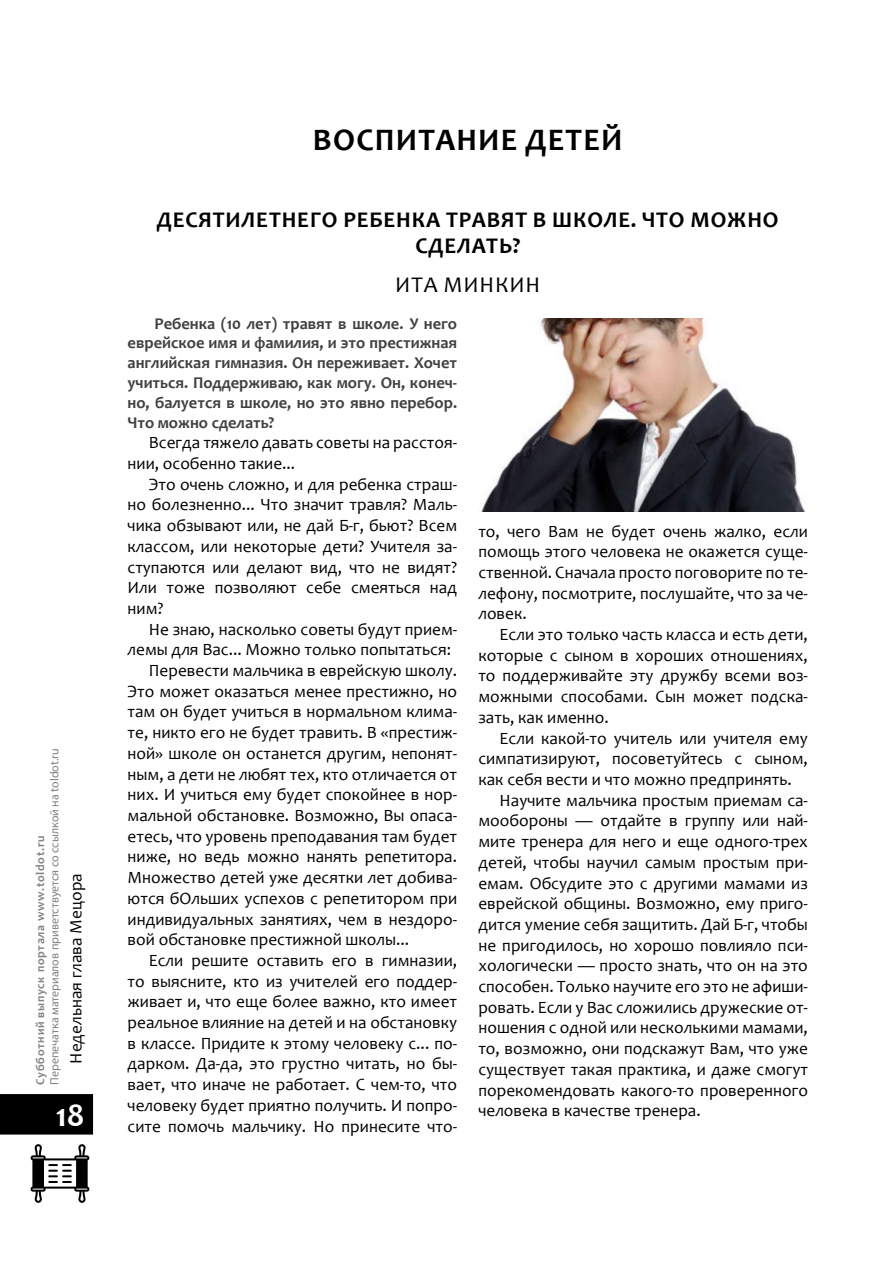
<style>
.page{position:relative;width:893px;height:1263px;background:#fff}
.page>*{position:absolute;margin:0;border:0;box-sizing:border-box;transform-origin:0 0}
.t1{font:700 33px "Candara";color:#fff}
.t2{font:700 31.5px "Candara";letter-spacing:.04em;color:#000}
.t3{font:700 22.5px/25.8px "Candara";letter-spacing:.04em;color:#000;text-align:center}
.t4{font:22.5px "Candara";letter-spacing:.04em;color:#000}
.t5{font:17.25px/20.7px "Candara";color:#000;text-align:justify}
.t6{font:700 16.5px/19.8px "Candara";color:#414042;text-align:justify}
.t7{font:12px "Myriad Pro";color:#808285}
.t8{font:700 12px "Candara";letter-spacing:.06em;color:#808285}
</style>
<div class="page">
<div style="left:0;top:1094px;width:93px;height:40px;background:#000"></div>
<svg style="left:31px;top:1144px;width:58px;height:59px"></svg>
<img style="left:481px;top:319px;width:325px;height:193px">
<p class="t7" style="left:47px;top:1085px;width:338px;rotate:-90deg">Перепечатка материалов приветствуется со ссылкой на toldot.ru</p>
<h1 class="t1" style="left:56px;top:1095px;width:30px">18</h1>
<p class="t8" style="left:33px;top:1085px;width:251px;rotate:-90deg">Субботний выпуск портала www.toldot.ru</p>
<p class="t5" style="left:65px;top:1064px;width:192px;rotate:-90deg">Недельная глава Мецора</p>
<h2 class="t2" style="left:313px;top:120px;width:311px">ВОСПИТАНИЕ ДЕТЕЙ</h2>
<h3 class="t3" style="left:157px;top:207px;width:623px">ДЕСЯТИЛЕТНЕГО РЕБЕНКА ТРАВЯТ В ШКОЛЕ. ЧТО МОЖНО<br>СДЕЛАТЬ?</h3>
<h3 class="t4" style="left:395px;top:270px;width:146px">ИТА МИНКИН</h3>
<p class="t6" style="left:128px;top:313px;width:331px;text-indent:27px">Ребенка (10 лет) травят в школе. У него еврейское имя и фамилия, и это престижная английская гимназия. Он переживает. Хочет учиться. Поддерживаю, как могу. Он, конеч&shy;но, балуется в школе, но это явно перебор.<br>Что можно сделать?</p>
<p class="t5" style="left:128px;top:432px;width:331px;text-indent:21px">Всегда тяжело давать советы на расстоя&shy;нии, особенно такие...</p>
<p class="t5" style="left:128px;top:474px;width:331px;text-indent:21px">Это очень сложно, и для ребенка страш&shy;но болезненно... Что значит травля? Маль&shy;чика обзывают или, не дай Б-г, бьют? Всем классом, или некоторые дети? Учителя за&shy;ступаются или делают вид, что не видят?<br>Или тоже позволяют себе смеяться над ним?</p>
<p class="t5" style="left:149px;top:618px;width:310px">Не знаю, насколько советы будут прием-</p>
<p class="t5" style="left:128px;top:639px;width:325px">лемы для Вас... Можно только попытаться:</p>
<p class="t5" style="left:149px;top:660px;width:310px">Перевести мальчика в еврейскую школу.</p>
<p class="t5" style="left:128px;top:681px;width:331px">Это может оказаться менее престижно, но</p>
<p class="t5" style="left:128px;top:701px;width:331px">там он будет учиться в нормальном клима-</p>
<p class="t5" style="left:128px;top:722px;width:331px">те, никто его не будет травить. В «престиж-</p>
<p class="t5" style="left:128px;top:743px;width:331px">ной» школе он останется другим, непонят-</p>
<p class="t5" style="left:128px;top:763px;width:331px">ным, а дети не любят тех, кто отличается от</p>
<p class="t5" style="left:128px;top:784px;width:331px">них. И учиться ему будет спокойнее в нор-</p>
<p class="t5" style="left:128px;top:805px;width:331px">мальной обстановке. Возможно, Вы опаса-</p>
<p class="t5" style="left:128px;top:825px;width:331px">етесь, что уровень преподавания там будет</p>
<p class="t5" style="left:128px;top:846px;width:331px">ниже, но ведь можно нанять репетитора.</p>
<p class="t5" style="left:128px;top:867px;width:331px">Множество детей уже десятки лет добива-</p>
<p class="t5" style="left:128px;top:888px;width:331px">ются бОльших успехов с репетитором при</p>
<p class="t5" style="left:128px;top:908px;width:331px">индивидуальных занятиях, чем в нездоро-</p>
<p class="t5" style="left:128px;top:929px;width:283px">вой обстановке престижной школы...</p>
<p class="t5" style="left:149px;top:950px;width:310px">Если решите оставить его в гимназии,</p>
<p class="t5" style="left:128px;top:970px;width:331px">то выясните, кто из учителей его поддер-</p>
<p class="t5" style="left:128px;top:991px;width:331px">живает и, что еще более важно, кто имеет</p>
<p class="t5" style="left:128px;top:1012px;width:331px">реальное влияние на детей и на обстановку</p>
<p class="t5" style="left:128px;top:1032px;width:331px">в классе. Придите к этому человеку с... по-</p>
<p class="t5" style="left:128px;top:1053px;width:331px">дарком. Да-да, это грустно читать, но бы-</p>
<p class="t5" style="left:128px;top:1074px;width:331px">вает, что иначе не работает. С чем-то, что</p>
<p class="t5" style="left:128px;top:1095px;width:331px">человеку будет приятно получить. И попро-</p>
<p class="t5" style="left:128px;top:1115px;width:331px">сите помочь мальчику. Но принесите что-</p>
<p class="t5" style="left:478px;top:520px;width:331px">то, чего Вам не будет очень жалко, если помощь этого человека не окажется суще&shy;ственной. Сначала просто поговорите по те&shy;лефону, посмотрите, послушайте, что за че&shy;ловек.</p>
<p class="t5" style="left:478px;top:624px;width:331px;text-indent:21px">Если это только часть класса и есть дети, которые с сыном в хороших отношениях, то поддерживайте эту дружбу всеми воз&shy;можными способами. Сын может подска&shy;зать, как именно.</p>
<p class="t5" style="left:500px;top:727px;width:310px">Если какой-то учитель или учителя ему</p>
<p class="t5" style="left:478px;top:748px;width:331px">симпатизируют, посоветуйтесь с сыном,</p>
<p class="t5" style="left:478px;top:769px;width:315px">как себя вести и что можно предпринять.</p>
<p class="t5" style="left:500px;top:789px;width:310px">Научите мальчика простым приемам са-</p>
<p class="t5" style="left:478px;top:810px;width:331px">мообороны — отдайте в группу или най-</p>
<p class="t5" style="left:478px;top:831px;width:331px">мите тренера для него и еще одного-трех</p>
<p class="t5" style="left:478px;top:852px;width:331px">детей, чтобы научил самым простым при-</p>
<p class="t5" style="left:478px;top:872px;width:331px">емам. Обсудите это с другими мамами из</p>
<p class="t5" style="left:478px;top:893px;width:331px">еврейской общины. Возможно, ему приго-</p>
<p class="t5" style="left:478px;top:914px;width:331px">дится умение себя защитить. Дай Б-г, чтобы</p>
<p class="t5" style="left:478px;top:934px;width:331px">не пригодилось, но хорошо повлияло пси-</p>
<p class="t5" style="left:478px;top:955px;width:331px">хологически — просто знать, что он на это</p>
<p class="t5" style="left:478px;top:976px;width:331px">способен. Только научите его это не афиши-</p>
<p class="t5" style="left:478px;top:996px;width:331px">ровать. Если у Вас сложились дружеские от-</p>
<p class="t5" style="left:478px;top:1017px;width:331px">ношения с одной или несколькими мамами,</p>
<p class="t5" style="left:478px;top:1038px;width:331px">то, возможно, они подскажут Вам, что уже</p>
<p class="t5" style="left:478px;top:1059px;width:331px">существует такая практика, и даже смогут</p>
<p class="t5" style="left:478px;top:1079px;width:331px">порекомендовать какого-то проверенного</p>
<p class="t5" style="left:478px;top:1100px;width:224px">человека в качестве тренера.</p>
</div>
